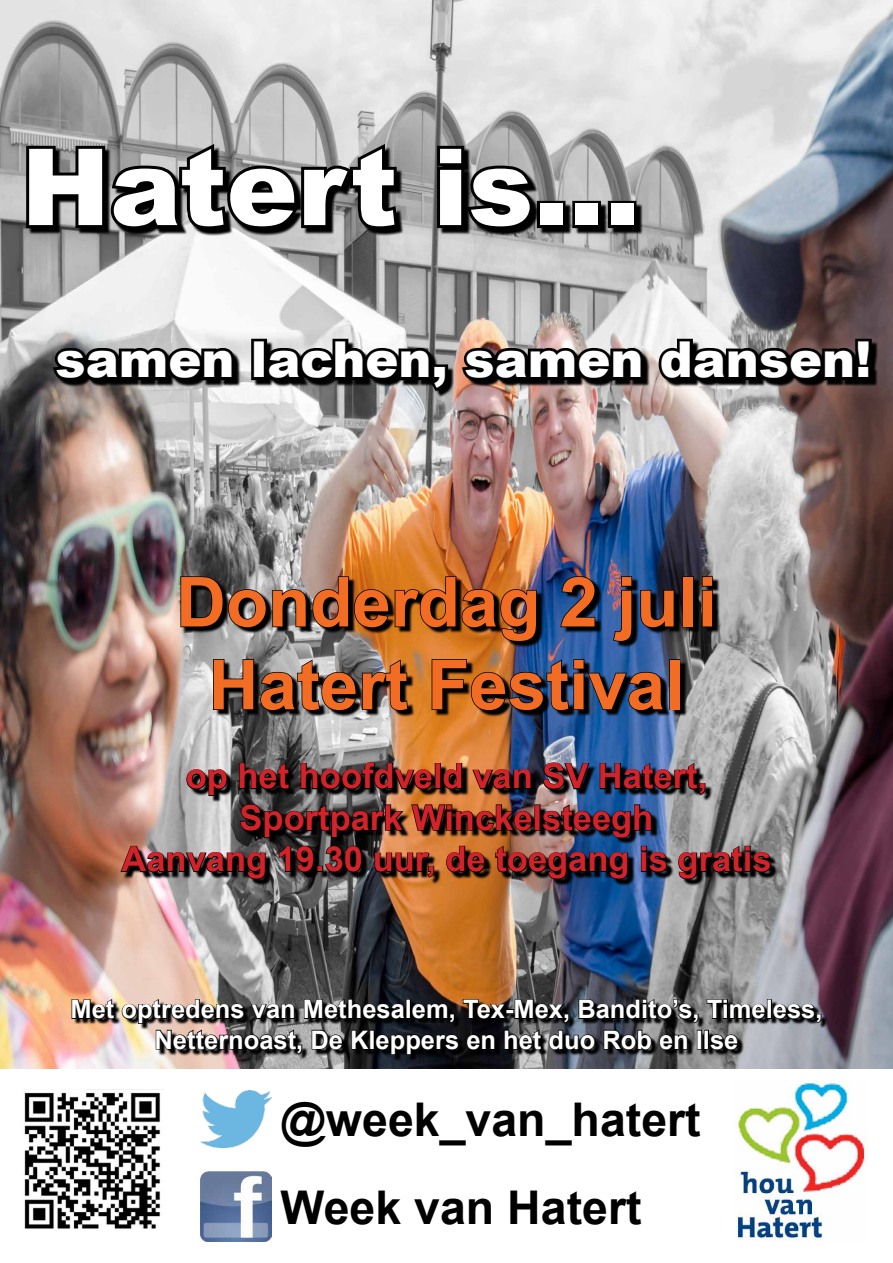
<style>
.page{position:relative;width:893px;height:1263px;background:#fff}
.page>*{position:absolute;margin:0;border:0;box-sizing:border-box;transform-origin:0 0}
.t1{font:900 106.5px "Arial";color:#fff}
.t2{font:700 69px/82.8px "Arial";color:#f36c23;text-align:center}
.t3{font:900 49.5px "Arial";color:#fff}
.t4{font:700 46.5px/87.2px "Arial";color:#000}
.t5{font:700 34.5px/41.4px "Arial";color:#d2232a;text-align:center}
.t6{font:700 25.5px/30.6px "Arial";color:#fff;text-align:center}
</style>
<div class="page">
<img style="left:0;top:0;width:893px;height:1069px">
<img style="left:201px;top:1171px;width:70px;height:71px">
<img style="left:201px;top:1091px;width:70px;height:57px">
<img style="left:24px;top:1089px;width:140px;height:140px">
<img style="left:737px;top:1080px;width:130px;height:160px">
<svg style="left:29px;top:146px;width:614px;height:90px;background:#949494"></svg>
<svg style="left:23px;top:139px;width:378px;height:95px;background:#3c3c3c"></svg>
<svg style="left:434px;top:143px;width:103px;height:89px;background:#2f2f2f"></svg>
<div style="left:537px;top:201px;width:28px;height:27px;border:6px solid #000"></div>
<div style="left:572px;top:201px;width:29px;height:27px;border:6px solid #000"></div>
<div style="left:608px;top:201px;width:28px;height:27px;border:6px solid #000"></div>
<svg style="left:56px;top:341px;width:822px;height:57px;background:#b2a7a4"></svg>
<svg style="left:49px;top:343px;width:188px;height:43px;background:#262626"></svg>
<div style="left:251px;top:339px;width:16px;height:41px;border:6px solid #000"></div>
<svg style="left:261px;top:336px;width:385px;height:59px;background:#544d4b"></svg>
<svg style="left:654px;top:336px;width:221px;height:50px;background:#312e2d"></svg>
<img style="left:123px;top:578px;width:654px;height:308px">
<img style="left:180px;top:575px;width:357px;height:67px">
<svg style="left:560px;top:575px;width:36px;height:53px;background:#162743"></svg>
<svg style="left:612px;top:575px;width:21px;height:68px"></svg>
<svg style="left:639px;top:589px;width:36px;height:40px"></svg>
<div style="left:683px;top:576px;width:11px;height:51px;border:2px solid #000"></div>
<svg style="left:701px;top:575px;width:12px;height:53px"></svg>
<svg style="left:212px;top:658px;width:197px;height:54px;background:#4a4643"></svg>
<svg style="left:431px;top:658px;width:234px;height:54px;background:#35353c"></svg>
<div style="left:669px;top:659px;width:11px;height:51px;border:2px solid #000"></div>
<svg style="left:186px;top:769px;width:42px;height:28px"></svg>
<svg style="left:238px;top:762px;width:52px;height:29px;background:#232323"></svg>
<svg style="left:300px;top:762px;width:133px;height:28px;background:#41352c"></svg>
<div style="left:435px;top:763px;width:6px;height:26px;border:2px solid #000"></div>
<svg style="left:442px;top:762px;width:21px;height:28px"></svg>
<svg style="left:471px;top:768px;width:61px;height:22px"></svg>
<svg style="left:542px;top:762px;width:48px;height:28px"></svg>
<svg style="left:599px;top:762px;width:107px;height:34px;background:#2c3a4f"></svg>
<img style="left:119px;top:803px;width:549px;height:77px">
<svg style="left:677px;top:844px;width:94px;height:36px;background:#434343"></svg>
<svg style="left:74px;top:1001px;width:754px;height:60px;background:#8b8a8f"></svg>
<svg style="left:706px;top:998px;width:116px;height:26px;background:#454547"></svg>
<img style="left:71px;top:992px;width:629px;height:63px">
<div style="left:697px;top:1030px;width:5px;height:19px;border:2px solid #000"></div>
<div style="left:704px;top:1030px;width:5px;height:19px;border:2px solid #000"></div>
<svg style="left:709px;top:1033px;width:30px;height:17px"></svg>
<h1 class="t1" style="left:21px;top:128px;width:620px">Hatert is...</h1>
<h3 class="t3" style="left:56px;top:332px;width:818px">samen lachen, samen dansen!</h3>
<h2 class="t2" style="left:176px;top:561px;width:542px">Donderdag 2 juli<br>Hatert Festival</h2>
<h3 class="t5" style="left:121px;top:756px;width:651px">op het hoofdveld van SV Hatert,<br>Sportpark Winckelsteegh<br>Aanvang 19.30 uur, de toegang is gratis</h3>
<p class="t6" style="left:70px;top:994px;width:753px">Met optredens van Methesalem, Tex-Mex, Bandito’s, Timeless,<br>Netternoast, De Kleppers en het duo Rob en Ilse</p>
<h3 class="t4" style="left:281px;top:1076px;width:422px">@week_van_hatert<br>Week van Hatert</h3>
</div>
